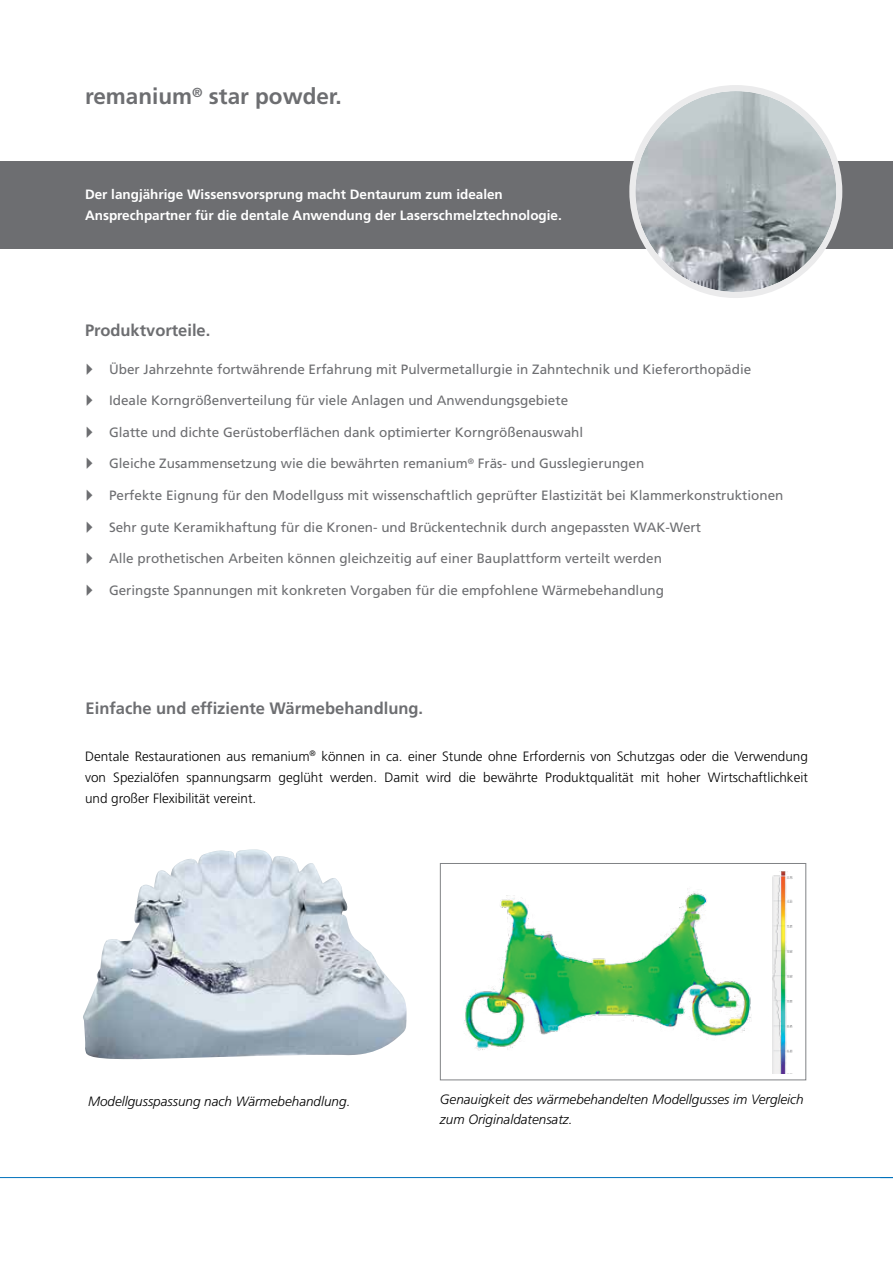
<style>
.page{position:relative;width:893px;height:1263px;background:#fff}
.page>*{position:absolute;margin:0;border:0;box-sizing:border-box;transform-origin:0 0}
.t1{font:30px "Arrows";color:#6d6e71}
.t2{font:700 22.5px "Frutiger LT Std";color:#6d6e71}
.t3{font:700 16.5px "Frutiger LT Std";color:#6d6e71}
.t4{font:13.5px "Frutiger LT Std";color:#6d6e71}
.t5{font:300 13.5px/21px "Frutiger LT Std";color:#000;text-align:justify}
.t6{font:700 13.5px/21px "Frutiger LT Std";color:#fff}
.t7{font:italic 300 13.5px/19.5px "Frutiger LT Std";color:#000}
</style>
<div class="page">
<hr style="left:0;top:1177px;width:893px;height:1px;background:#0072bc">
<div style="left:0;top:162px;width:893px;height:87px;background:#6d6e71"></div>
<img style="left:83px;top:849px;width:324px;height:210px">
<img style="left:772px;top:872px;width:21px;height:201px">
<img style="left:463px;top:888px;width:288px;height:163px">
<div style="left:440px;top:863px;width:366px;height:217px;border:1px solid #808285"></div>
<div style="left:632px;top:88px;width:207px;height:207px;background:#ebebec;border-radius:50%"></div>
<img style="left:635px;top:91px;width:201px;height:201px;border-radius:100px">
<div style="left:629px;top:85px;width:213px;height:213px;border:6px solid #ebebec;border-radius:50%"></div>
<h2 class="t2" style="left:85px;top:83px;width:258px">remanium<sup>®</sup> star powder.</h2>
<p class="t6" style="left:85px;top:184px;width:478px">Der langjährige Wissensvorsprung macht Dentaurum zum idealen<br>Ansprechpartner für die dentale Anwendung der Laserschmelztechnologie.</p>
<p class="t3" style="left:85px;top:320px;width:127px">Produktvorteile.</p>
<h1 class="t1" style="left:85px;top:352px;width:10px">Q</h1>
<p class="t4" style="left:109px;top:361px;width:644px">Über Jahrzehnte fortwährende Erfahrung mit Pulvermetallurgie in Zahntechnik und Kieferorthopädie</p>
<h1 class="t1" style="left:85px;top:383px;width:10px">Q</h1>
<p class="t4" style="left:109px;top:393px;width:461px">Ideale Korngrößenverteilung für viele Anlagen und Anwendungsgebiete</p>
<h1 class="t1" style="left:85px;top:415px;width:10px">Q</h1>
<p class="t4" style="left:109px;top:424px;width:476px">Glatte und dichte Gerüstoberflächen dank optimierter Korngrößenauswahl</p>
<h1 class="t1" style="left:85px;top:447px;width:10px">Q</h1>
<p class="t4" style="left:109px;top:456px;width:537px">Gleiche Zusammensetzung wie die bewährten remanium<sup>®</sup> Fräs- und Gusslegierungen</p>
<h1 class="t1" style="left:85px;top:478px;width:10px">Q</h1>
<p class="t4" style="left:109px;top:487px;width:676px">Perfekte Eignung für den Modellguss mit wissenschaftlich geprüfter Elastizität bei Klammerkonstruktionen</p>
<h1 class="t1" style="left:85px;top:510px;width:10px">Q</h1>
<p class="t4" style="left:109px;top:519px;width:593px">Sehr gute Keramikhaftung für die Kronen- und Brückentechnik durch angepassten WAK-Wert</p>
<h1 class="t1" style="left:85px;top:541px;width:10px">Q</h1>
<p class="t4" style="left:109px;top:551px;width:554px">Alle prothetischen Arbeiten können gleichzeitig auf einer Bauplattform verteilt werden</p>
<h1 class="t1" style="left:85px;top:573px;width:10px">Q</h1>
<p class="t4" style="left:109px;top:582px;width:557px">Geringste Spannungen mit konkreten Vorgaben für die empfohlene Wärmebehandlung</p>
<p class="t3" style="left:86px;top:699px;width:339px">Einfache und effiziente Wärmebehandlung.</p>
<p class="t5" style="left:85px;top:746px;width:724px">Dentale Restaurationen aus remanium<sup>®</sup> können in ca. einer Stunde ohne Erfordernis von Schutzgas oder die Verwendung von Spezialöfen spannungsarm geglüht werden. Damit wird die bewährte Produktqualität mit hoher Wirtschaftlichkeit und großer Flexibilität vereint.</p>
<p class="t7" style="left:88px;top:1092px;width:264px">Modellgusspassung nach Wärmebehandlung.</p>
<p class="t7" style="left:440px;top:1090px;width:365px">Genauigkeit des wärmebehandelten Modellgusses im Vergleich zum Originaldatensatz.</p>
</div>
